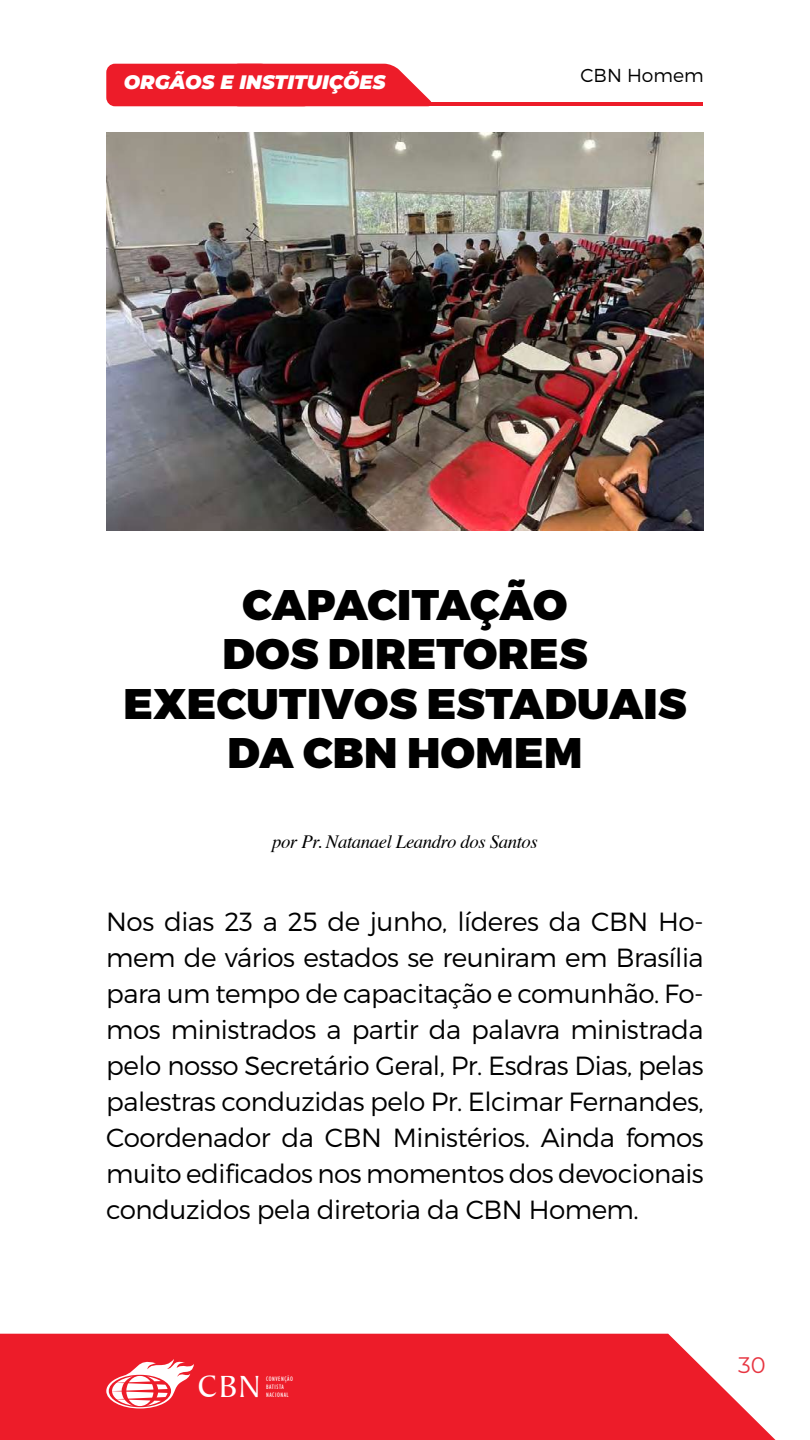
<style>
.page{position:relative;width:810px;height:1440px;background:#fff}
.page>*{position:absolute;margin:0;border:0;box-sizing:border-box;transform-origin:0 0}
.t1{font:900 42.75px/49.5px "Montserrat";letter-spacing:.01em;color:#000;text-align:center}
.t2{font:32.92px "Baker Signet BT";color:#fff}
.t3{font:300 26.25px/36px "Montserrat";letter-spacing:-.02em;color:#000;text-align:justify}
.t4{font:22.5px "Montserrat Alternates";color:#e73541}
.t5{font:italic 900 19.5px "Montserrat";color:#fff}
.t6{font:italic 18.75px "Times";letter-spacing:-.02em;color:#000}
.t7{font:300 18.75px "Montserrat";color:#000}
.t8{font:condensed 6.45px/7.7px "Humanist 521 BT";letter-spacing:.08em;color:#fff}
</style>
<div class="page">
<img style="left:106px;top:133px;width:598px;height:398px">
<div style="left:106px;top:64px;width:325px;height:42px;background:#ed1c29"></div>
<hr style="left:150px;top:102px;width:553px;height:4px;background:#ed1c29">
<svg style="left:0;top:1334px;width:776px;height:106px;background:#ee2c38"></svg>
<svg style="left:106px;top:1357px;width:88px;height:52px"></svg>
<p class="t5" style="left:124px;top:68px;width:263px">ORGÃOS E INSTITUIÇÕES</p>
<p class="t7" style="left:580px;top:64px;width:125px">CBN Homem</p>
<h1 class="t1" style="left:123px;top:581px;width:565px">CAPACITAÇÃO<br>DOS DIRETORES<br>EXECUTIVOS ESTADUAIS<br>DA CBN HOMEM</h1>
<p class="t6" style="left:272px;top:825px;width:267px">por Pr. Natanael Leandro dos Santos</p>
<p class="t3" style="left:106px;top:904px;width:599px">Nos dias 23 a 25 de junho, líderes da CBN Ho&shy;mem de vários estados se reuniram em Brasília para um tempo de capacitação e comunhão. Fo&shy;mos ministrados a partir da palavra ministrada pelo nosso Secretário Geral, Pr. Esdras Dias, pelas palestras conduzidas pelo Pr. Elcimar Fernandes, Coordenador da CBN Ministérios. Ainda fomos muito edificados nos momentos dos devocionais conduzidos pela diretoria da CBN Homem.</p>
<p class="t2" style="left:198px;top:1367px;width:64px">CBN</p>
<p class="t8" style="left:266px;top:1375px;width:28px">CONVENÇÃO<br>BATISTA<br>NACIONAL</p>
<p class="t4" style="left:738px;top:1350px;width:29px">30</p>
</div>
